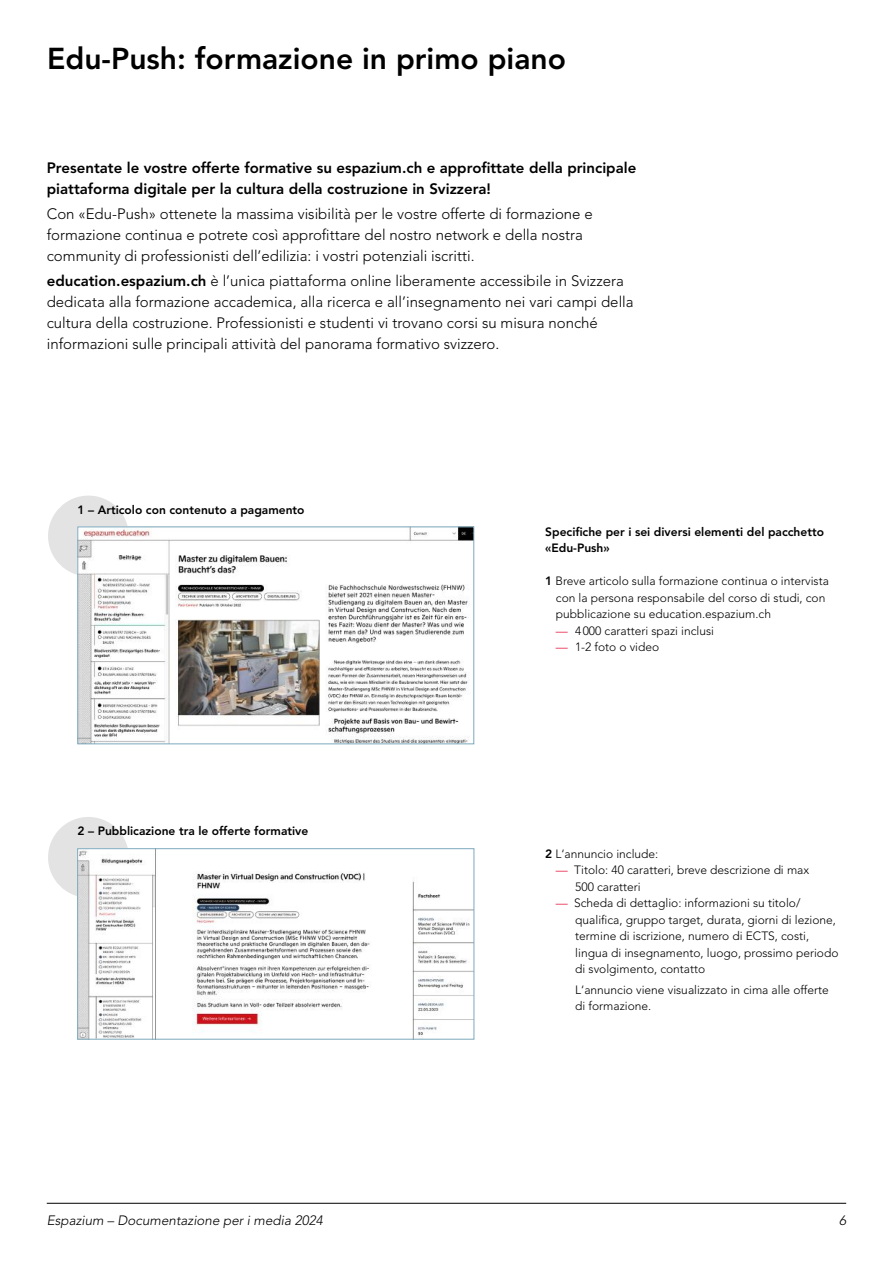
<style>
.page{position:relative;width:893px;height:1263px;background:#fff}
.page>*{position:absolute;margin:0;border:0;box-sizing:border-box;transform-origin:0 0}
.t1{font:800 30px "Avenir LT Std";color:#000}
.t2{font:300 15px/21px "Avenir LT Std";color:#000}
.t3{font:800 15px/21px "Avenir LT Std";color:#000}
.t4{font:italic 300 13.5px "Avenir LT Std";color:#000}
.t5{font:300 12px/16.5px "Avenir LT Std";color:#000}
.t6{font:800 12px/16.5px "Avenir LT Std";color:#000}
.s1{font-weight:800}
.s2{color:#e3032d}
</style>
<div class="page">
<hr style="left:47px;top:1203px;width:799px;height:1px;background:#000">
<div style="left:48px;top:496px;width:81px;height:80px;background:#e3e3e3;border-radius:50%"></div>
<div style="left:48px;top:817px;width:81px;height:81px;background:#e3e3e3;border-radius:50%"></div>
<img style="left:79px;top:850px;width:393px;height:187px">
<div style="left:77px;top:848px;width:397px;height:191px;border:1px solid #7da9bd"></div>
<img style="left:80px;top:529px;width:392px;height:213px">
<div style="left:78px;top:527px;width:396px;height:217px;border:1px solid #7da9bd"></div>
<h1 class="t1" style="left:47px;top:41px;width:520px">Edu-Push: formazione in primo piano</h1>
<p class="t3" style="left:47px;top:157px;width:591px">Presentate le vostre offerte formative su espazium.ch e approfittate della principale piattaforma digitale per la cultura della costruzione in Svizzera!</p>
<p class="t2" style="left:47px;top:204px;width:548px">Con «Edu-Push» ottenete la massima visibilità per le vostre offerte di formazione e formazione continua e potrete così approfittare del nostro network e della nostra community di professionisti dell’edilizia: i vostri potenziali iscritti.</p>
<p class="t2" style="left:47px;top:271px;width:588px"><span class="s1">education.espazium.ch</span> è l’unica piattaforma online liberamente accessibile in Svizzera dedicata alla formazione accademica, alla ricerca e all’insegnamento nei vari campi della cultura della costruzione. Professionisti e studenti vi trovano corsi su misura nonché informazioni sulle principali attività del panorama formativo svizzero.</p>
<p class="t6" style="left:77px;top:501px;width:229px">1 – Articolo con contenuto a pagamento</p>
<p class="t6" style="left:77px;top:823px;width:232px">2 – Pubblicazione tra le offerte formative</p>
<p class="t6" style="left:545px;top:523px;width:280px">Specifiche per i sei diversi elementi del pacchetto «Edu-Push»</p>
<p class="t5" style="left:556px;top:573px;width:275px;text-indent:-11px"><span class="s1">1</span> Breve articolo sulla formazione continua o intervista con la persona responsabile del corso di studi, con pubblicazione su education.espazium.ch</p>
<p class="t5" style="left:556px;top:622px;width:160px"><span class="s2">—</span> 4000 caratteri spazi inclusi</p>
<p class="t5" style="left:556px;top:639px;width:105px"><span class="s2">—</span> 1-2 foto o video</p>
<p class="t5" style="left:545px;top:845px;width:115px"><span class="s1">2</span> L‘annuncio include:</p>
<p class="t5" style="left:575px;top:862px;width:235px;text-indent:-19px"><span class="s2">—</span> Titolo: 40 caratteri, breve descrizione di max<br>500 caratteri</p>
<p class="t5" style="left:575px;top:895px;width:265px;text-indent:-19px"><span class="s2">—</span> Scheda di dettaglio: informazioni su titolo/ qualifica, gruppo target, durata, giorni di lezione, termine di iscrizione, numero di ECTS, costi, lingua di insegnamento, luogo, prossimo periodo di svolgimento, contatto</p>
<p class="t5" style="left:575px;top:981px;width:255px">L‘annuncio viene visualizzato in cima alle offerte di formazione.</p>
<p class="t4" style="left:47px;top:1213px;width:277px">Espazium – Documentazione per i media 2024</p>
<p class="t4" style="left:839px;top:1213px;width:9px">6</p>
</div>
